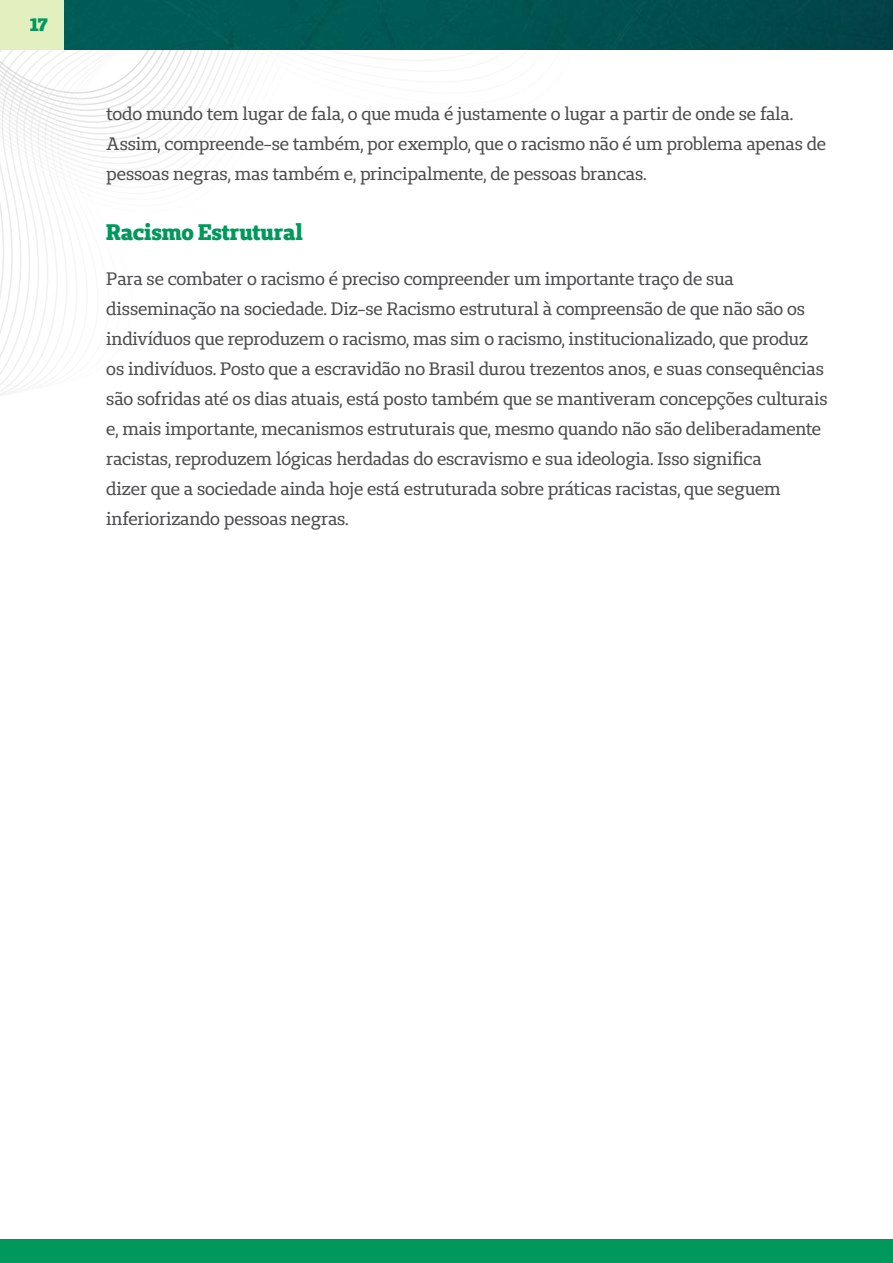
<style>
.page{position:relative;width:893px;height:1263px;background:#fff}
.page>*{position:absolute;margin:0;border:0;box-sizing:border-box;transform-origin:0 0}
.t1{font:800 22.5px "Unimed Slab";letter-spacing:-.01em;color:#00985c}
.t2{font:18px/30px "Unimed Slab";letter-spacing:-.015em;color:#4d4d4f}
.t3{font:900 18px "Unimed Slab";color:#00985c}
</style>
<div class="page">
<svg style="left:0;top:218px;width:67px;height:178px"></svg>
<svg style="left:0;top:153px;width:161px;height:58px"></svg>
<svg style="left:21px;top:163px;width:153px;height:6px"></svg>
<svg style="left:13px;top:158px;width:169px;height:5px"></svg>
<svg style="left:5px;top:153px;width:183px;height:5px"></svg>
<svg style="left:0;top:50px;width:272px;height:99px"></svg>
<img style="left:64px;top:0;width:829px;height:50px">
<div style="left:0;top:0;width:64px;height:50px;background:#e4efc0"></div>
<div style="left:0;top:1239px;width:893px;height:24px;background:#00985c"></div>
<p class="t3" style="left:30px;top:13px;width:19px">17</p>
<p class="t2" style="left:106px;top:98px;width:721px">todo mundo tem lugar de fala, o que muda é justamente o lugar a partir de onde se fala.<br>Assim, compreende-se também, por exemplo, que o racismo não é um problema apenas de pessoas negras, mas também e, principalmente, de pessoas brancas.</p>
<p class="t1" style="left:106px;top:217px;width:198px">Racismo Estrutural</p>
<p class="t2" style="left:106px;top:263px;width:723px">Para se combater o racismo é preciso compreender um importante traço de sua disseminação na sociedade. Diz-se Racismo estrutural à compreensão de que não são os indivíduos que reproduzem o racismo, mas sim o racismo, institucionalizado, que produz os indivíduos. Posto que a escravidão no Brasil durou trezentos anos, e suas consequências são sofridas até os dias atuais, está posto também que se mantiveram concepções culturais e, mais importante, mecanismos estruturais que, mesmo quando não são deliberadamente racistas, reproduzem lógicas herdadas do escravismo e sua ideologia. Isso significa<br>dizer que a sociedade ainda hoje está estruturada sobre práticas racistas, que seguem inferiorizando pessoas negras.</p>
</div>
